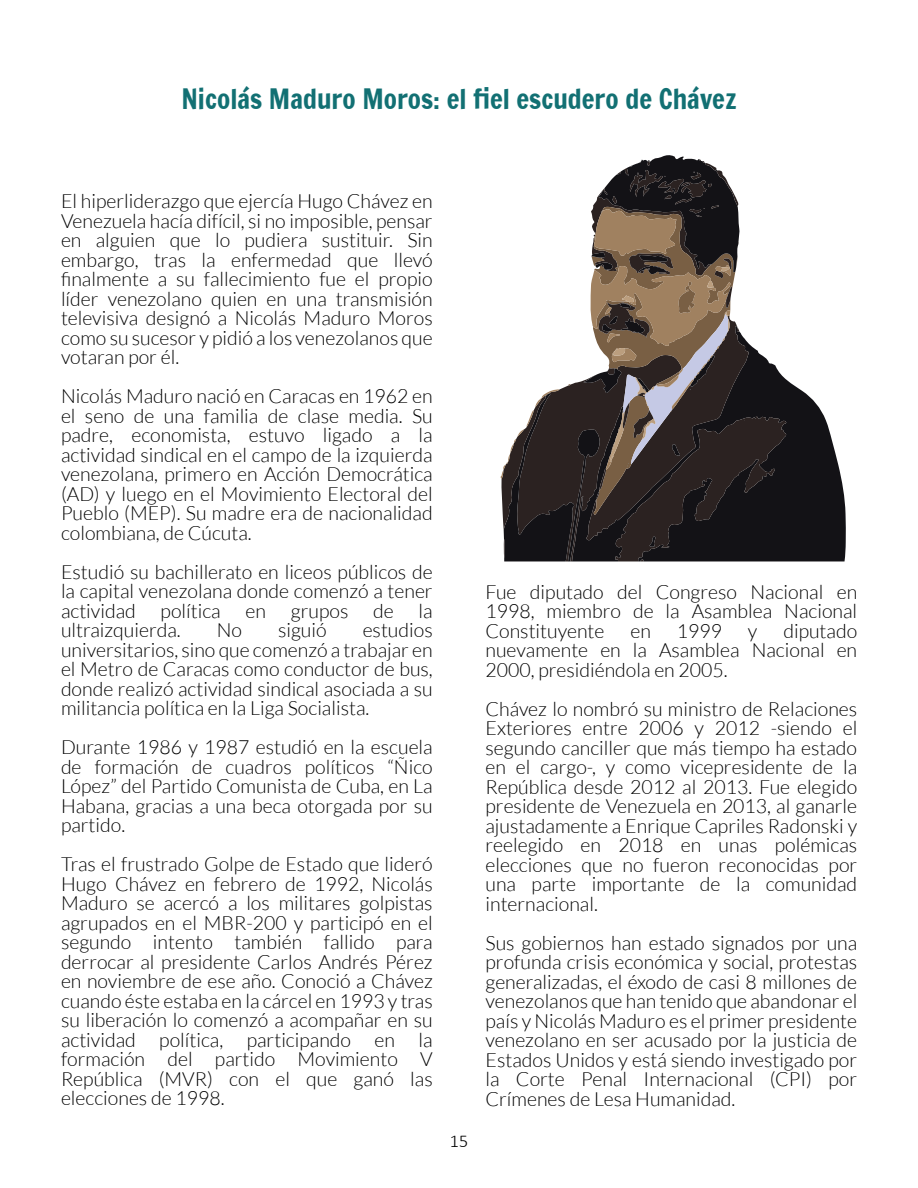
<style>
.page{position:relative;width:918px;height:1188px;background:#fff}
.page>*{position:absolute;margin:0;border:0;box-sizing:border-box;transform-origin:0 0}
.t1{font:27px "Francois One";color:#127073}
.t2{font:300 19.5px/19.5px "Lato";color:#000;text-align:justify}
.t3{font:300 18px "Calibri";color:#000}
</style>
<div class="page">
<svg style="left:786px;top:379px;width:60px;height:182px;fill:#131216"></svg>
<svg style="left:500px;top:155px;width:286px;height:407px"></svg>
<h1 class="t1" style="left:182px;top:84px;width:557px">Nicolás Maduro Moros: el fiel escudero de Chávez</h1>
<p class="t2" style="left:61px;top:191px;width:373px">El hiperliderazgo que ejercía Hugo Chávez en Venezuela hacía difícil, si no imposible, pensar en alguien que lo pudiera sustituir. Sin embargo, tras la enfermedad que llevó finalmente a su fallecimiento fue el propio líder venezolano quien en una transmisión televisiva designó a Nicolás Maduro Moros como su sucesor y pidió a los venezolanos que votaran por él.</p>
<p class="t2" style="left:61px;top:386px;width:373px">Nicolás Maduro nació en Caracas en 1962 en el seno de una familia de clase media. Su padre, economista, estuvo ligado a la actividad sindical en el campo de la izquierda venezolana, primero en Acción Democrática (AD) y luego en el Movimiento Electoral del Pueblo (MEP). Su madre era de nacionalidad colombiana, de Cúcuta.</p>
<p class="t2" style="left:61px;top:562px;width:373px">Estudió su bachillerato en liceos públicos de la capital venezolana donde comenzó a tener actividad</p>
<p class="t2" style="left:161px;top:601px;width:62px">política</p>
<p class="t2" style="left:246px;top:601px;width:22px">en</p>
<p class="t2" style="left:291px;top:601px;width:59px">grupos</p>
<p class="t2" style="left:373px;top:601px;width:22px">de</p>
<p class="t2" style="left:419px;top:601px;width:16px">la</p>
<p class="t2" style="left:61px;top:620px;width:121px">ultraizquierda.</p>
<p class="t2" style="left:217px;top:620px;width:27px">No</p>
<p class="t2" style="left:278px;top:620px;width:50px">siguió</p>
<p class="t2" style="left:61px;top:620px;width:373px;text-indent:302px">estudios universitarios, sino que comenzó a trabajar en el Metro de Caracas como conductor de bus, donde realizó actividad sindical asociada a su militancia política en la Liga Socialista.</p>
<p class="t2" style="left:61px;top:737px;width:373px">Durante 1986 y 1987 estudió en la escuela de formación de cuadros políticos “Ñico López” del Partido Comunista de Cuba, en La Habana, gracias a una beca otorgada por su partido.</p>
<p class="t2" style="left:61px;top:854px;width:373px">Tras el frustrado Golpe de Estado que lideró Hugo Chávez en febrero de 1992, Nicolás Maduro se acercó a los militares golpistas agrupados en el MBR-200 y participó en el segundo intento también fallido para derrocar al presidente Carlos Andrés Pérez en noviembre de ese año. Conoció a Chávez cuando éste estaba en la cárcel en 1993 y tras su liberación lo comenzó a acompañar en su actividad política, participando en la formación del partido Movimiento V República (MVR) con el que ganó las elecciones de 1998.</p>
<p class="t3" style="left:450px;top:1130px;width:20px">15</p>
<p class="t2" style="left:486px;top:582px;width:373px">Fue diputado del Congreso Nacional en 1998, miembro de la Asamblea Nacional Constituyente</p>
<p class="t2" style="left:486px;top:621px;width:373px;text-indent:298px">diputado nuevamente en la Asamblea Nacional en 2000, presidiéndola en 2005.</p>
<p class="t2" style="left:486px;top:699px;width:373px">Chávez lo nombró su ministro de Relaciones Exteriores entre 2006 y 2012 -siendo el segundo canciller que más tiempo ha estado en el cargo-, y como vicepresidente de la República desde 2012 al 2013. Fue elegido presidente de Venezuela en 2013, al ganarle ajustadamente a Enrique Capriles Radonski y reelegido en 2018 en unas polémicas elecciones que no fueron reconocidas por una parte importante de la comunidad internacional.</p>
<p class="t2" style="left:486px;top:933px;width:373px">Sus gobiernos han estado signados por una profunda crisis económica y social, protestas generalizadas, el éxodo de casi 8 millones de venezolanos que han tenido que abandonar el país y Nicolás Maduro es el primer presidente venezolano en ser acusado por la justicia de Estados Unidos y está siendo investigado por la Corte Penal Internacional (CPI) por Crímenes de Lesa Humanidad.</p>
<p class="t2" style="left:630px;top:621px;width:22px">en</p>
<p class="t2" style="left:677px;top:621px;width:47px">1999</p>
<p class="t2" style="left:748px;top:621px;width:11px">y</p>
</div>
